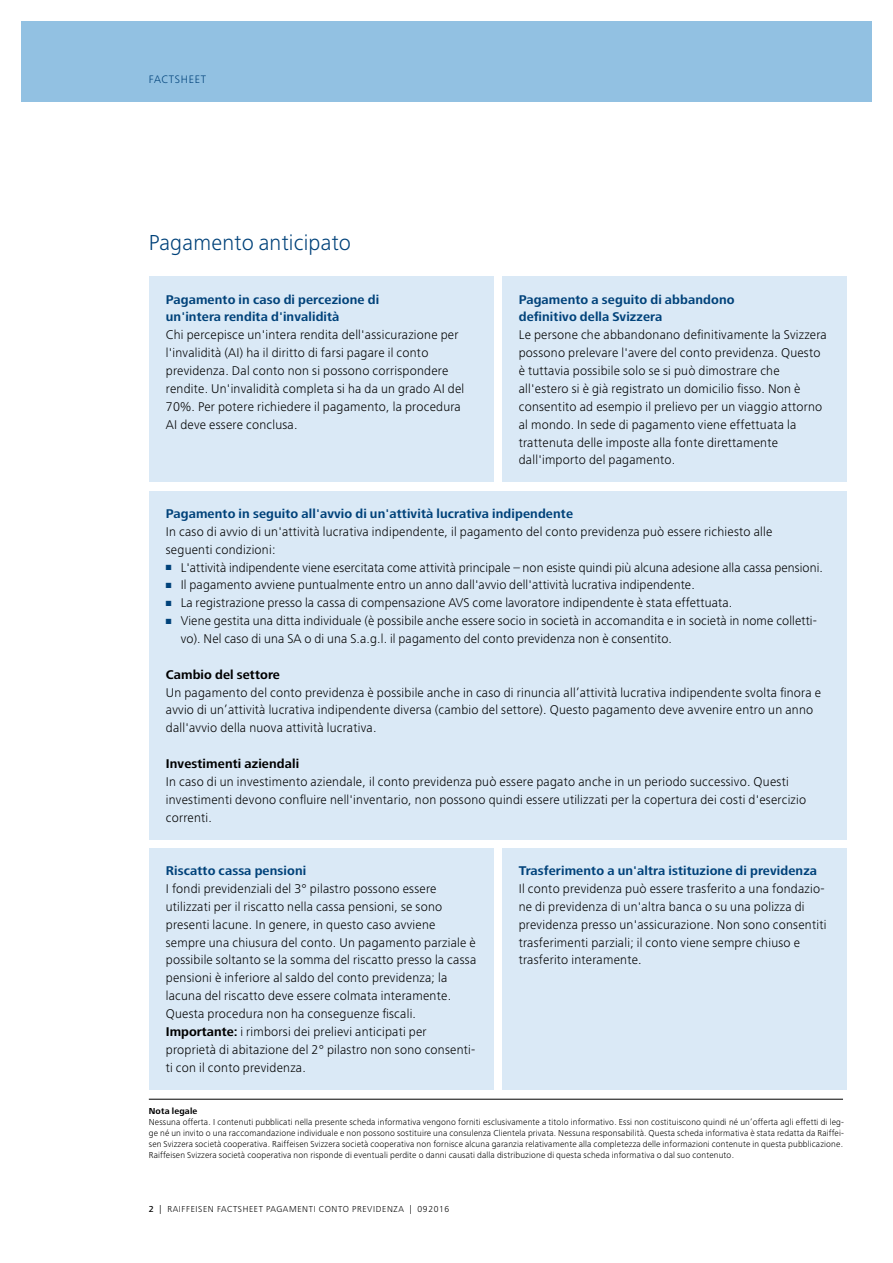
<style>
.page{position:relative;width:893px;height:1263px;background:#fff}
.page>*{position:absolute;margin:0;border:0;box-sizing:border-box;transform-origin:0 0}
.t1{font:300 22.5px "Frutiger Next LT";letter-spacing:.01em;color:#00427a}
.t2{font:300 13.2px/17.9px "Frutiger Next LT";letter-spacing:.02em;color:#000}
.t3{font:700 13.2px/17.9px "Frutiger Next LT";letter-spacing:.01em;color:#00427a}
.t4{font:700 13.2px "Frutiger Next LT";letter-spacing:.01em;color:#000}
.t5{font:300 11.25px "Frutiger Next LT";letter-spacing:.07em;color:#00427a}
.t6{font:300 9px/10.8px "Frutiger Next LT";letter-spacing:.035em;color:#000;text-align:justify}
.t7{font:300 9px "Frutiger Next LT";letter-spacing:.07em;color:#000}
.t8{font:700 9px "Frutiger Next LT";letter-spacing:.02em;color:#000}
.s1{color:#00427a}
.s2{font-weight:700}
.s3{font-weight:500}
</style>
<div class="page">
<div style="left:21px;top:21px;width:851px;height:81px;background:#92c1e2"></div>
<div style="left:149px;top:491px;width:697px;height:348px;background:#dae9f6"></div>
<div style="left:149px;top:276px;width:344px;height:206px;background:#dae9f6"></div>
<div style="left:149px;top:848px;width:344px;height:241px;background:#dae9f6"></div>
<div style="left:502px;top:276px;width:344px;height:206px;background:#dae9f6"></div>
<div style="left:502px;top:848px;width:344px;height:241px;background:#dae9f6"></div>
<hr style="left:149px;top:1099px;width:694px;height:1px;background:#000">
<p class="t5" style="left:149px;top:73px;width:59px">FACTSHEET</p>
<h1 class="t1" style="left:149px;top:230px;width:204px">Pagamento anticipato</h1>
<p class="t3" style="left:166px;top:290px;width:215px">Pagamento in caso di percezione di un'intera rendita d'invalidità</p>
<p class="t2" style="left:166px;top:326px;width:300px">Chi percepisce un'intera rendita dell'assicurazione per l'invalidità (AI) ha il diritto di farsi pagare il conto previdenza. Dal conto non si possono corrispondere rendite. Un'invalidità completa si ha da un grado AI del 70%. Per potere richiedere il pagamento, la procedura AI deve essere conclusa.</p>
<p class="t3" style="left:519px;top:290px;width:217px">Pagamento a seguito di abbandono definitivo della Svizzera</p>
<p class="t2" style="left:519px;top:326px;width:310px">Le persone che abbandonano definitivamente la Svizzera possono prelevare l'avere del conto previdenza. Questo è tuttavia possibile solo se si può dimostrare che all'estero si è già registrato un domicilio fisso. Non è consentito ad esempio il prelievo per un viaggio attorno al mondo. In sede di pagamento viene effettuata la trattenuta delle imposte alla fonte direttamente dall'importo del pagamento.</p>
<p class="t3" style="left:166px;top:505px;width:409px">Pagamento in seguito all'avvio di un'attività lucrativa indipendente</p>
<p class="t2" style="left:166px;top:522px;width:608px">In caso di avvio di un'attività lucrativa indipendente, il pagamento del conto previdenza può essere richiesto alle seguenti condizioni:</p>
<p class="t2" style="left:166px;top:558px;width:659px"><span class="s1">■</span> L'attività indipendente viene esercitata come attività principale – non esiste quindi più alcuna adesione alla cassa pensioni.</p>
<p class="t2" style="left:166px;top:576px;width:530px"><span class="s1">■</span> Il pagamento avviene puntualmente entro un anno dall'avvio dell'attività lucrativa indipendente.</p>
<p class="t2" style="left:166px;top:594px;width:568px"><span class="s1">■</span> La registrazione presso la cassa di compensazione AVS come lavoratore indipendente è stata effettuata.</p>
<p class="t2" style="left:181px;top:612px;width:638px;text-indent:-15px"><span class="s1">■</span> Viene gestita una ditta individuale (è possibile anche essere socio in società in accomandita e in società in nome colletti&shy;vo). Nel caso di una SA o di una S.a.g.l. il pagamento del conto previdenza non è consentito.</p>
<p class="t4" style="left:166px;top:667px;width:116px">Cambio del settore</p>
<p class="t2" style="left:166px;top:683px;width:657px">Un pagamento del conto previdenza è possibile anche in caso di rinuncia all’attività lucrativa indipendente svolta finora e avvio di un’attività lucrativa indipendente diversa (cambio del settore). Questo pagamento deve avvenire entro un anno dall'avvio della nuova attività lucrativa.</p>
<p class="t4" style="left:166px;top:756px;width:135px">Investimenti aziendali</p>
<p class="t2" style="left:166px;top:773px;width:642px">In caso di un investimento aziendale, il conto previdenza può essere pagato anche in un periodo successivo. Questi investimenti devono confluire nell'inventario, non possono quindi essere utilizzati per la copertura dei costi d'esercizio correnti.</p>
<p class="t3" style="left:166px;top:862px;width:142px">Riscatto cassa pensioni</p>
<p class="t2" style="left:166px;top:880px;width:312px">I fondi previdenziali del 3° pilastro possono essere utilizzati per il riscatto nella cassa pensioni, se sono presenti lacune. In genere, in questo caso avviene sempre una chiusura del conto. Un pagamento parziale è possibile soltanto se la somma del riscatto presso la cassa pensioni è inferiore al saldo del conto previdenza; la lacuna del riscatto deve essere colmata interamente.<br>Questa procedura non ha conseguenze fiscali.<br><span class="s2">Importante:</span> i rimborsi dei prelievi anticipati per proprietà di abitazione del 2° pilastro non sono consenti&shy;ti con il conto previdenza.</p>
<p class="t3" style="left:519px;top:862px;width:300px">Trasferimento a un'altra istituzione di previdenza</p>
<p class="t2" style="left:519px;top:880px;width:309px">Il conto previdenza può essere trasferito a una fondazio&shy;ne di previdenza di un'altra banca o su una polizza di previdenza presso un'assicurazione. Non sono consentiti trasferimenti parziali; il conto viene sempre chiuso e trasferito interamente.</p>
<p class="t8" style="left:149px;top:1106px;width:50px">Nota legale</p>
<p class="t6" style="left:149px;top:1117px;width:697px">Nessuna offerta. I contenuti pubblicati nella presente scheda informativa vengono forniti esclusivamente a titolo informativo. Essi non costituiscono quindi né un’offerta agli effetti di leg&shy;ge né un invito o una raccomandazione individuale e non possono sostituire una consulenza Clientela privata. Nessuna responsabilità. Questa scheda informativa è stata redatta da Raiffei&shy;sen Svizzera società cooperativa. Raiffeisen Svizzera società cooperativa non fornisce alcuna garanzia relativamente alla completezza delle informazioni contenute in questa pubblicazione.<br>Raiffeisen Svizzera società cooperativa non risponde di eventuali perdite o danni causati dalla distribuzione di questa scheda informativa o dal suo contenuto.</p>
<p class="t7" style="left:149px;top:1204px;width:302px"><span class="s3">2</span> | RAIFFEISEN FACTSHEET PAGAMENTI CONTO PREVIDENZA | 092016</p>
</div>
